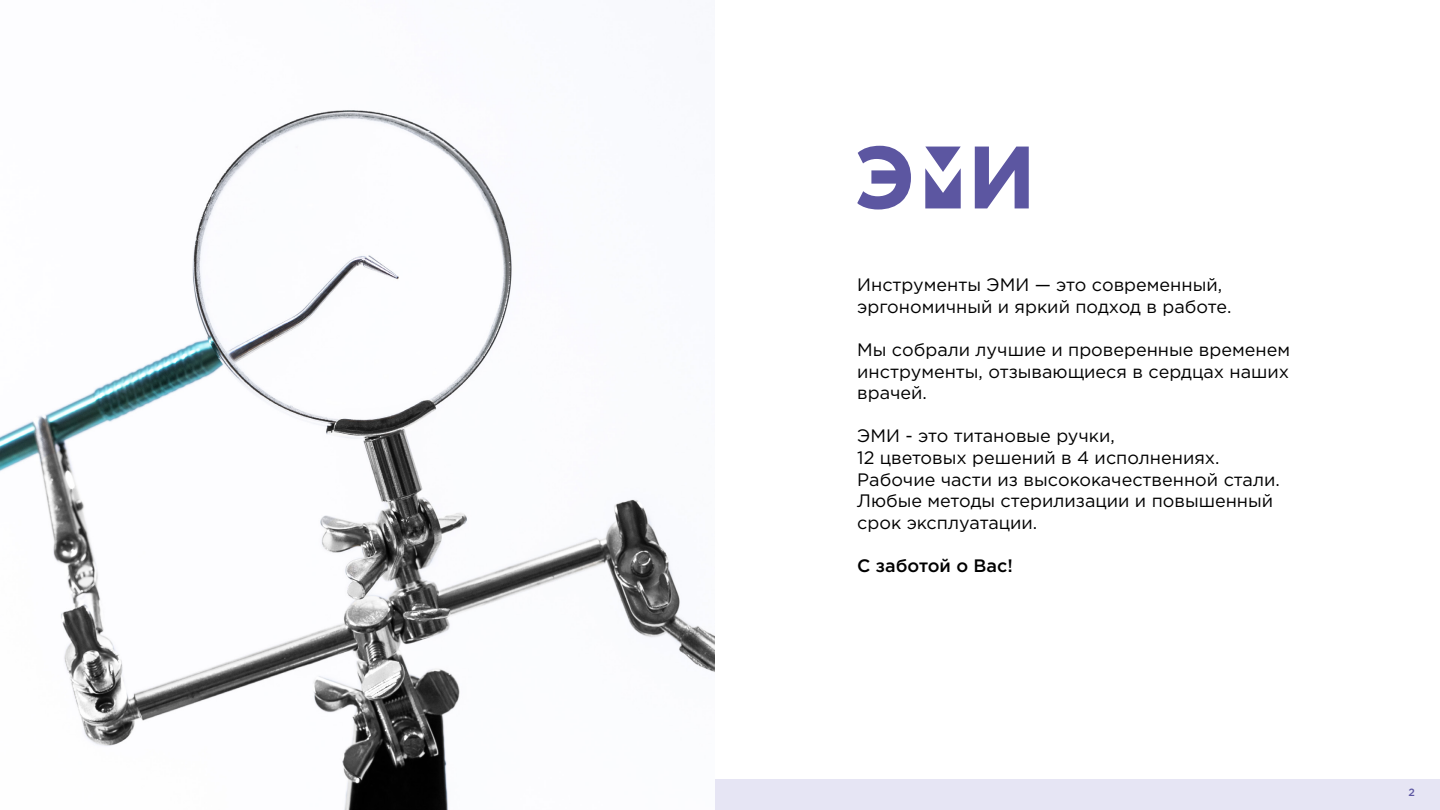
<style>
.page{position:relative;width:1440px;height:810px;background:#fff}
.page>*{position:absolute;margin:0;border:0;box-sizing:border-box;transform-origin:0 0}
.t1{font:18px/21.6px "Gotham Pro";color:#000}
.t2{font:500 18px "Gotham Pro";color:#000}
.t3{font:500 10.5px "Gotham Pro";color:#5c56a1}
</style>
<div class="page">
<div style="left:14px;top:780px;width:1426px;height:30px;background:#e6e5f4"></div>
<svg style="left:857px;top:146px;width:54px;height:64px"></svg>
<svg style="left:975px;top:147px;width:54px;height:61px"></svg>
<svg style="left:925px;top:147px;width:36px;height:61px"></svg>
<img style="left:0;top:110px;width:715px;height:700px">
<p class="t1" style="left:857px;top:274px;width:376px">Инструменты ЭМИ — это современный, эргономичный и яркий подход в работе.</p>
<p class="t1" style="left:857px;top:339px;width:434px;text-align:justify">Мы собрали лучшие и проверенные временем инструменты, отзывающиеся в сердцах наших врачей.</p>
<p class="t1" style="left:857px;top:425px;width:424px">ЭМИ - это титановые ручки,<br>12 цветовых решений в 4 исполнениях.<br>Рабочие части из высококачественной стали.<br>Любые методы стерилизации и повышенный срок эксплуатации.</p>
<p class="t2" style="left:857px;top:555px;width:157px">С заботой о Вас!</p>
<p class="t3" style="left:1408px;top:787px;width:8px">2</p>
</div>
